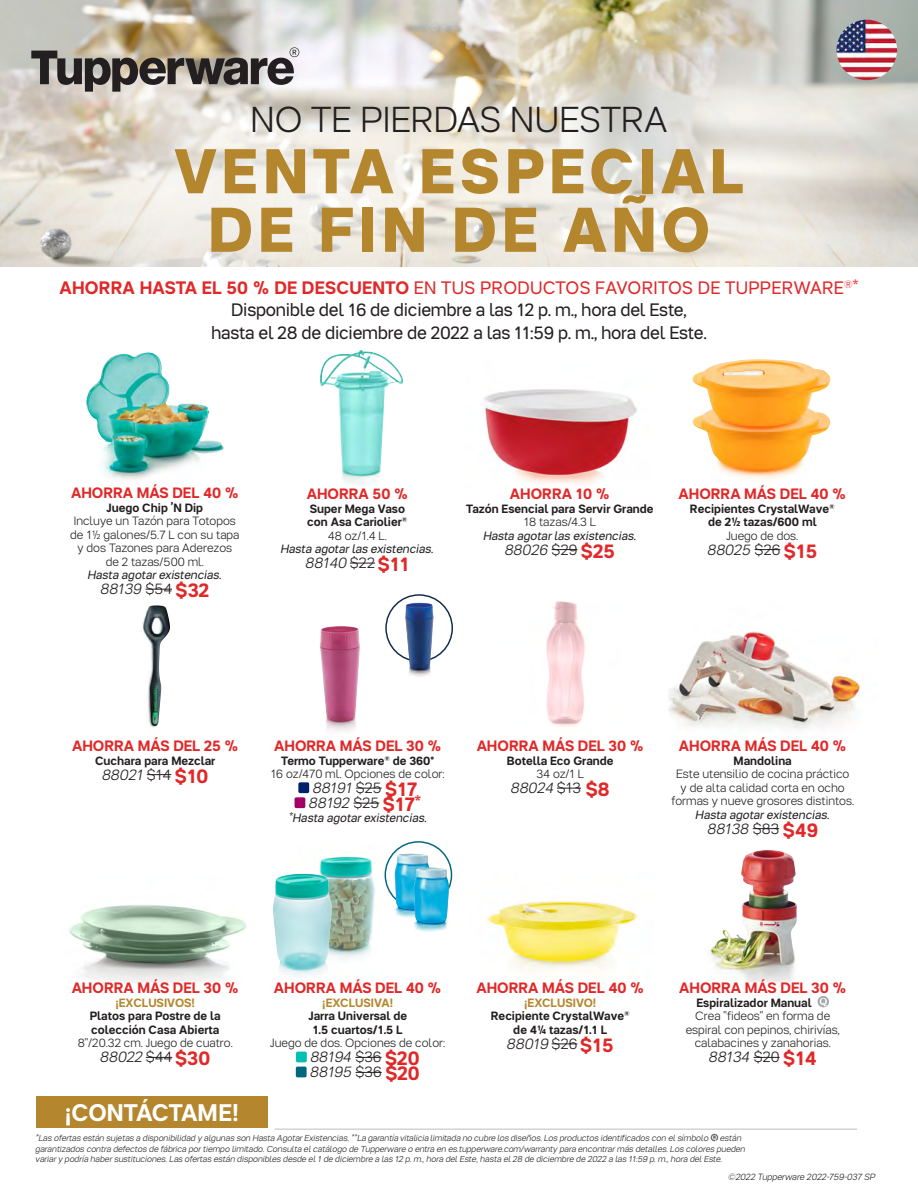
<style>
.page{position:relative;width:918px;height:1188px;background:#fff}
.page>*{position:absolute;margin:0;border:0;box-sizing:border-box;transform-origin:0 0}
.t1{font:800 63px/58.5px "Tupper PRO";letter-spacing:.08em;color:#b4862d;text-align:center}
.t2{font:300 36px "Tupper PRO";color:#231f20}
.t3{font:700 24px "Tupper PRO";color:#fff}
.t4{font:18px/22.5px "Tupper PRO";letter-spacing:-.015em;color:#231f20;text-align:center}
.t5{font:700 15px "Tupper PRO";color:#e12828}
.t6{font:italic 300 15px/15px "Tupper PRO";color:#231f20}
.t7{font:300 12px/13.5px "Tupper PRO";color:#231f20;text-align:center}
.t8{font:700 12px/13.5px "Tupper PRO";color:#231f20;text-align:center}
.t9{font:italic 12px "Tupper PRO";color:#231f20}
.t10{font:700 12px "Tupper PRO";color:#b4862d}
.t11{font:italic 300 9px "Tupper PRO";color:#231f20}
.t12{font:italic 300 8.7px/10.5px "Tupper PRO";color:#231f20}
.s1{font-weight:700;color:#e12828}
.s2{color:#e12828}
.s3{font-style:normal}
.s4{font-weight:700;font-style:normal;font-size:19.5px;color:#e12828}
.s5{font-weight:300}
.s6{font-weight:700}
.s7{color:#b4862d}
</style>
<div class="page">
<img style="left:0;top:0;width:918px;height:267px">
<svg style="left:31px;top:31px;width:291px;height:291px"></svg>
<svg style="left:415px;top:31px;width:290px;height:291px"></svg>
<svg style="left:185px;top:31px;width:290px;height:291px"></svg>
<svg style="left:609px;top:31px;width:290px;height:291px"></svg>
<img style="left:707px;top:851px;width:90px;height:132px">
<img style="left:487px;top:901px;width:151px;height:73px">
<img style="left:69px;top:905px;width:178px;height:78px">
<img style="left:299px;top:856px;width:76px;height:103px">
<img style="left:273px;top:874px;width:59px;height:103px">
<img style="left:394px;top:867px;width:38px;height:51px">
<img style="left:413px;top:868px;width:38px;height:64px">
<img style="left:395px;top:854px;width:35px;height:55px">
<img style="left:414px;top:868px;width:35px;height:55px">
<img style="left:668px;top:631px;width:192px;height:98px">
<img style="left:320px;top:626px;width:40px;height:105px">
<div style="left:385px;top:594px;width:68px;height:68px;border:1px solid #11294b;border-radius:50%"></div>
<img style="left:405px;top:603px;width:28px;height:74px">
<img style="left:142px;top:605px;width:28px;height:123px">
<img style="left:546px;top:601px;width:39px;height:126px">
<img style="left:710px;top:445px;width:100px;height:34px">
<img style="left:86px;top:352px;width:138px;height:128px">
<img style="left:320px;top:350px;width:83px;height:134px">
<img style="left:484px;top:389px;width:153px;height:95px">
<img style="left:697px;top:427px;width:132px;height:18px">
<img style="left:692px;top:359px;width:139px;height:68px">
<hr style="left:275px;top:1129px;width:582px;height:1px;background:#bcbec0">
<img style="left:837px;top:20px;width:60px;height:60px;border-radius:30px">
<div style="left:711px;top:1134px;width:7px;height:7px;background:#6d6e71;border-radius:50%"></div>
<svg style="left:712px;top:1135px;width:5px;height:6px"></svg>
<div style="left:36px;top:1097px;width:232px;height:31px;background:#b4862d"></div>
<div style="left:818px;top:996px;width:11px;height:11px;background:#a7a9ac;border-radius:50%"></div>
<svg style="left:820px;top:998px;width:7px;height:8px"></svg>
<svg style="left:754px;top:1057px;width:26px;height:1px"></svg>
<svg style="left:552px;top:1044px;width:25px;height:1px"></svg>
<svg style="left:146px;top:1057px;width:26px;height:1px"></svg>
<div style="left:296px;top:1052px;width:11px;height:10px;background:#00bfb3;border-radius:2px"></div>
<svg style="left:355px;top:1057px;width:27px;height:1px"></svg>
<div style="left:296px;top:1067px;width:11px;height:10px;background:#00677f;border-radius:2px"></div>
<svg style="left:356px;top:1072px;width:26px;height:1px"></svg>
<svg style="left:753px;top:828px;width:26px;height:1px"></svg>
<svg style="left:557px;top:788px;width:24px;height:1px"></svg>
<div style="left:298px;top:782px;width:11px;height:11px;background:#012169;border-radius:2px"></div>
<svg style="left:356px;top:788px;width:26px;height:1px"></svg>
<div style="left:295px;top:797px;width:10px;height:11px;background:#a20067;border-radius:2px"></div>
<svg style="left:354px;top:803px;width:25px;height:1px"></svg>
<svg style="left:147px;top:774px;width:24px;height:1px"></svg>
<svg style="left:145px;top:589px;width:27px;height:1px"></svg>
<svg style="left:552px;top:549px;width:25px;height:1px"></svg>
<svg style="left:350px;top:563px;width:25px;height:1px"></svg>
<svg style="left:755px;top:549px;width:25px;height:1px"></svg>
<svg style="left:31px;top:47px;width:268px;height:45px;background:#8f8881"></svg>
<h2 class="t2" style="left:250px;top:98px;width:418px">NO TE PIERDAS NUESTRA</h2>
<h1 class="t1" style="left:174px;top:142px;width:571px">VENTA ESPECIAL<br>DE FIN DE AÑO</h1>
<h3 class="t4" style="left:60px;top:276px;width:800px"><span class="s1">AHORRA HASTA EL 50 % DE DESCUENTO</span> <span class="s2">EN TUS PRODUCTOS FAVORITOS DE TUPPERWARE</span><sup>®</sup><span class="s2">*<br></span>Disponible del 16 de diciembre a las 12 p. m., hora del Este,<br>hasta el 28 de diciembre de 2022 a las 11:59 p. m., hora del Este.</h3>
<h3 class="t5" style="left:71px;top:484px;width:169px">AHORRA MÁS DEL 40 %</h3>
<h3 class="t8" style="left:107px;top:501px;width:98px">Juego Chip ’N Dip</h3>
<h3 class="t7" style="left:70px;top:514px;width:171px">Incluye un Tazón para Totopos de 1½ galones/5.7 L con su tapa y dos Tazones para Aderezos de 2 tazas/500 ml.</h3>
<h3 class="t9" style="left:88px;top:568px;width:136px">Hasta agotar existencias.</h3>
<h3 class="t6" style="left:100px;top:582px;width:110px">88139 <span class="s3">$54</span> <span class="s4">$32</span></h3>
<h3 class="t5" style="left:307px;top:485px;width:103px">AHORRA 50 %</h3>
<h3 class="t8" style="left:307px;top:502px;width:102px">Super Mega Vaso con Asa Cariolier<sup>®<br></sup><span class="s5">48 oz/1.4 L.</span></h3>
<h3 class="t9" style="left:281px;top:542px;width:155px">Hasta agotar las existencias.</h3>
<h3 class="t6" style="left:305px;top:555px;width:105px">88140 <span class="s3">$22</span> <span class="s4">$11</span></h3>
<h3 class="t5" style="left:510px;top:485px;width:101px">AHORRA 10 %</h3>
<h3 class="t8" style="left:466px;top:502px;width:189px">Tazón Esencial para Servir Grande</h3>
<h3 class="t7" style="left:524px;top:515px;width:74px">18 tazas/4.3 L</h3>
<h3 class="t9" style="left:483px;top:528px;width:155px">Hasta agotar las existencias.</h3>
<h3 class="t6" style="left:505px;top:542px;width:112px">88026 <span class="s3">$29</span> <span class="s4">$25</span></h3>
<h3 class="t5" style="left:679px;top:485px;width:169px">AHORRA MÁS DEL 40 %</h3>
<h3 class="t8" style="left:690px;top:502px;width:146px">Recipientes CrystalWave<sup>® </sup>de 2½ tazas/600 ml</h3>
<h3 class="t7" style="left:726px;top:529px;width:73px">Juego de dos.</h3>
<h3 class="t6" style="left:708px;top:542px;width:111px">88025 <span class="s3">$26</span> <span class="s4">$15</span></h3>
<h3 class="t5" style="left:72px;top:737px;width:168px">AHORRA MÁS DEL 25 %</h3>
<h3 class="t8" style="left:95px;top:754px;width:122px">Cuchara para Mezclar</h3>
<h3 class="t6" style="left:102px;top:767px;width:108px">88021 <span class="s3">$14</span> <span class="s4">$10</span></h3>
<h3 class="t5" style="left:274px;top:737px;width:169px">AHORRA MÁS DEL 30 %</h3>
<h3 class="t7" style="left:271px;top:754px;width:175px"><span class="s6">Termo Tupperware</span><sup>®</sup> <span class="s6">de 360°<br></span>16 oz/470 ml. Opciones de color:</h3>
<h3 class="t6" style="left:309px;top:780px;width:114px">88191 <span class="s3">$25</span> <span class="s4">$17<br></span>88192 <span class="s3">$25</span> <span class="s4">$17*</span></h3>
<h3 class="t9" style="left:288px;top:810px;width:140px">*Hasta agotar existencias.</h3>
<h3 class="t5" style="left:477px;top:737px;width:169px">AHORRA MÁS DEL 30 %</h3>
<h3 class="t8" style="left:507px;top:754px;width:108px">Botella Eco Grande</h3>
<h3 class="t7" style="left:536px;top:767px;width:49px">34 oz/1 L</h3>
<h3 class="t6" style="left:511px;top:780px;width:100px">88024 <span class="s3">$13</span> <span class="s4">$8</span></h3>
<h3 class="t5" style="left:679px;top:737px;width:169px">AHORRA MÁS DEL 40 %</h3>
<h3 class="t8" style="left:734px;top:754px;width:60px">Mandolina</h3>
<h3 class="t7" style="left:671px;top:767px;width:184px">Este utensilio de cocina práctico<br>y de alta calidad corta en ocho formas y nueve grosores distintos.</h3>
<h3 class="t9" style="left:696px;top:807px;width:136px">Hasta agotar existencias.</h3>
<h3 class="t6" style="left:707px;top:821px;width:112px">88138 <span class="s3">$83</span> <span class="s4">$49</span></h3>
<h3 class="t5" style="left:72px;top:979px;width:169px">AHORRA MÁS DEL 30 %</h3>
<h3 class="t10" style="left:115px;top:996px;width:81px">¡EXCLUSIVOS!</h3>
<h3 class="t8" style="left:90px;top:1010px;width:133px;text-align:left">Platos para Postre de la colección Casa Abierta</h3>
<h3 class="t7" style="left:78px;top:1037px;width:157px">8"/20.32 cm. Juego de cuatro.</h3>
<h3 class="t6" style="left:100px;top:1050px;width:111px">88022 <span class="s3">$44</span> <span class="s4">$30</span></h3>
<h3 class="t3" style="left:65px;top:1099px;width:176px">¡CONTÁCTAME!</h3>
<h3 class="t5" style="left:274px;top:979px;width:169px">AHORRA MÁS DEL 40 %</h3>
<h3 class="t10" style="left:322px;top:996px;width:72px">¡EXCLUSIVA!</h3>
<h3 class="t8" style="left:308px;top:1010px;width:100px">Jarra Universal de<br>1.5 cuartos/1.5 L</h3>
<h3 class="t7" style="left:270px;top:1037px;width:176px">Juego de dos. Opciones de color:</h3>
<h3 class="t6" style="left:310px;top:1050px;width:111px">88194 <span class="s3">$36</span> <span class="s4">$20<br></span>88195 <span class="s3">$36</span> <span class="s4">$20</span></h3>
<h3 class="t5" style="left:476px;top:979px;width:169px">AHORRA MÁS DEL 40 %</h3>
<h3 class="t8" style="left:491px;top:996px;width:140px"><span class="s7">¡EXCLUSIVO!<br></span>Recipiente CrystalWave<sup>® </sup>de 41/4 tazas/1.1 L</h3>
<h3 class="t6" style="left:507px;top:1036px;width:108px">88019 <span class="s3">$26</span> <span class="s4">$15</span></h3>
<h3 class="t5" style="left:679px;top:979px;width:169px">AHORRA MÁS DEL 30 %</h3>
<h3 class="t8" style="left:697px;top:996px;width:117px">Espiralizador Manual</h3>
<h3 class="t7" style="left:686px;top:1010px;width:156px">Crea "fideos" en forma de espiral con pepinos, chirivías, calabacines y zanahorias.</h3>
<h3 class="t6" style="left:709px;top:1050px;width:109px">88134 <span class="s3">$20</span> <span class="s4">$14</span></h3>
<p class="t12" style="left:36px;top:1133px;width:674px">*Las ofertas están sujetas a disponibilidad y algunas son Hasta Agotar Existencias. **La garantía vitalicia limitada no cubre los diseños. Los productos identificados con el símbolo</p>
<p class="t12" style="left:36px;top:1133px;width:711px;text-indent:685px">están garantizados contra defectos de fábrica por tiempo limitado. Consulta el catálogo de Tupperware o entra en es.tupperware.com/warranty para encontrar más detalles. Los colores pueden variar y podría haber sustituciones. Las ofertas están disponibles desde el 1 de diciembre a las 12 p. m., hora del Este, hasta el 28 de diciembre de 2022 a las 11:59 p. m., hora del Este.</p>
<p class="t11" style="left:728px;top:1171px;width:149px">©2022 Tupperware 2022-759-037 SP</p>
</div>
